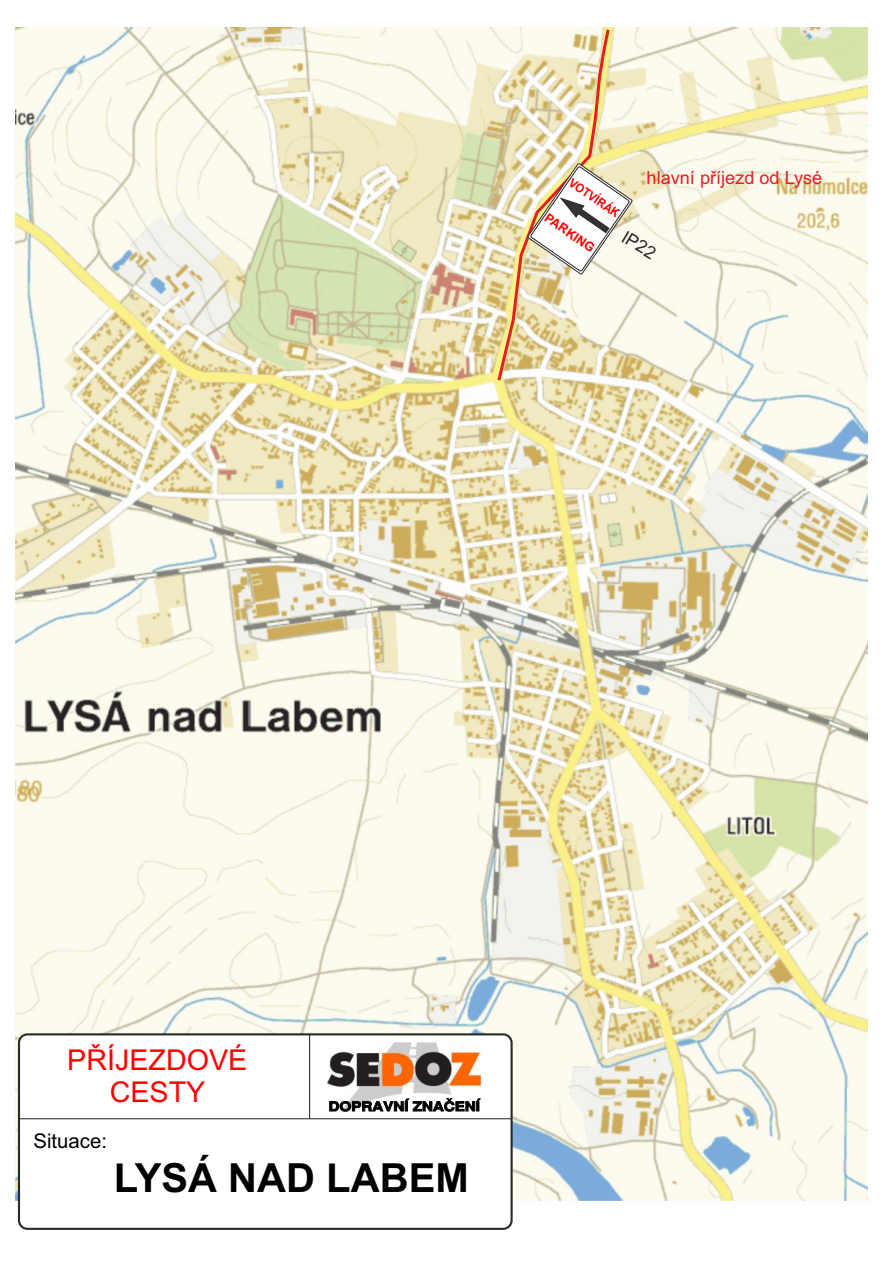
<style>
.page{position:relative;width:893px;height:1263px;background:#fff}
.page>*{position:absolute;margin:0;border:0;box-sizing:border-box;transform-origin:0 0}
.t1{font:700 40.05px "Arial";color:#000}
.t2{font:28.65px/32.1px "Arial";color:#f00;text-align:center}
.t3{font:20.25px "Arial";color:#000}
.t4{font:18.15px "Arial";color:#e31e24}
.t5{font:17.7px "Arial";color:#2b2a29}
.t6{font:700 12.75px "Arial";color:#f00}
.t7{font:700 12.3px "Arial";color:#f00;scale:.92 1}
</style>
<div class="page">
<img style="left:16px;top:28px;width:851px;height:1172px">
<svg style="left:495px;top:27px;width:137px;height:357px"></svg>
<div style="left:18px;top:1033px;width:495px;height:197px;background:#fff;border:2px solid #2b2a29;border-radius:8px"></div>
<img style="left:328px;top:1042px;width:152px;height:55px">
<svg style="left:329px;top:1097px;width:168px;height:23px"></svg>
<hr style="left:309px;top:1034px;width:1px;height:85px;background:#2b2a29">
<hr style="left:19px;top:1118px;width:493px;height:1px;background:#2b2a29">
<p class="t7" style="left:573px;top:177px;width:65px;rotate:35deg">VOTVÍRÁK</p>
<p class="t4" style="left:647px;top:170px;width:177px">hlavní příjezd od Lysé</p>
<p class="t6" style="left:549px;top:212px;width:59px;rotate:35deg">PARKING</p>
<p class="t5" style="left:627px;top:230px;width:38px;rotate:31deg">IP22</p>
<h2 class="t2" style="left:67px;top:1046px;width:182px">PŘÍJEZDOVÉ<br>CESTY</h2>
<p class="t3" style="left:34px;top:1133px;width:75px">Situace:</p>
<h1 class="t1" style="left:114px;top:1163px;width:356px">LYSÁ NAD LABEM</h1>
</div>
